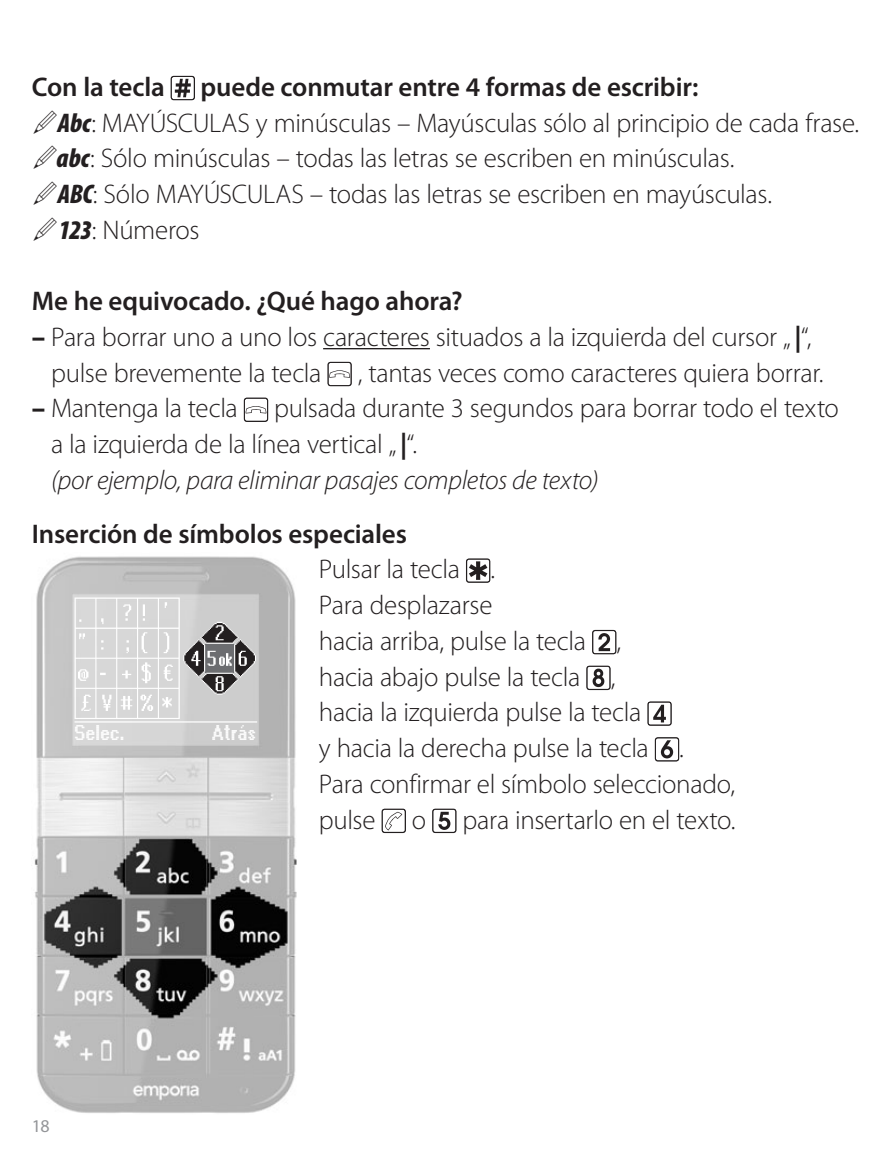
<style>
.page{position:relative;width:893px;height:1149px;background:#fff}
.page>*{position:absolute;margin:0;border:0;box-sizing:border-box;transform-origin:0 0}
.t1{font:300 27px/35.8px "Myriad Pro";letter-spacing:-.015em;color:#231f20}
.t2{font:600 27px "Myriad Pro";letter-spacing:-.005em;color:#231f20}
.t3{font:18px "Myriad Pro";color:#939598}
.t4{font:15.08px "Call Three";letter-spacing:.035em;color:#fff;scale:.9 1}
.s1{font-weight:600}
.s2{font-weight:900;font-style:italic;font-stretch:condensed}
.s3{font-weight:900}
.s4{font-style:italic}
</style>
<div class="page">
<img style="left:34px;top:556px;width:263px;height:557px">
<svg style="left:75px;top:597px;width:182px;height:125px"></svg>
<hr style="left:323px;top:348px;width:107px;height:1px;background:#231f20">
<svg style="left:171px;top:76px;width:20px;height:24px"></svg>
<div style="left:171px;top:76px;width:24px;height:24px;border:1px solid #231f20;border-radius:3px"></div>
<svg style="left:329px;top:370px;width:21px;height:8px"></svg>
<div style="left:327px;top:362px;width:25px;height:24px;border:1px solid #231f20;border-radius:3px"></div>
<svg style="left:246px;top:406px;width:20px;height:8px"></svg>
<div style="left:244px;top:397px;width:24px;height:25px;border:1px solid #231f20;border-radius:3px"></div>
<svg style="left:469px;top:561px;width:21px;height:21px"></svg>
<div style="left:466px;top:558px;width:24px;height:24px;border:1px solid #231f20;border-radius:3px"></div>
<svg style="left:594px;top:631px;width:20px;height:21px"></svg>
<div style="left:592px;top:629px;width:24px;height:25px;border:1px solid #231f20;border-radius:3px"></div>
<svg style="left:588px;top:667px;width:21px;height:20px"></svg>
<div style="left:586px;top:665px;width:25px;height:24px;border:1px solid #231f20;border-radius:3px"></div>
<svg style="left:649px;top:703px;width:17px;height:20px"></svg>
<div style="left:647px;top:701px;width:25px;height:24px;border:1px solid #231f20;border-radius:3px"></div>
<svg style="left:660px;top:740px;width:14px;height:19px"></svg>
<div style="left:655px;top:737px;width:24px;height:24px;border:1px solid #231f20;border-radius:3px"></div>
<svg style="left:382px;top:811px;width:21px;height:21px"></svg>
<div style="left:382px;top:808px;width:24px;height:24px;border:1px solid #231f20;border-radius:3px"></div>
<svg style="left:434px;top:810px;width:21px;height:20px"></svg>
<div style="left:432px;top:808px;width:25px;height:24px;border:1px solid #231f20;border-radius:3px"></div>
<p class="t1" style="left:57px;top:69px;width:804px;text-indent:144px"><span class="s1">puede conmutar entre 4 formas de escribir:<br></span><span class="s2">Abc</span>: MAYÚSCULAS y minúsculas – Mayúsculas sólo al principio de cada frase. <span class="s2">abc</span>: Sólo minúsculas – todas las letras se escriben en minúsculas.<br><span class="s2">ABC</span>: Sólo MAYÚSCULAS – todas las letras se escriben en mayúsculas.<br><span class="s2">123</span>: Números</p>
<p class="t2" style="left:32px;top:72px;width:135px">Con la tecla</p>
<p class="t2" style="left:32px;top:286px;width:432px">Me he equivocado. ¿Qué hago ahora?</p>
<p class="t1" style="left:51px;top:319px;width:762px;text-indent:-19px"><span class="s3">–</span> Para borrar uno a uno los caracteres situados a la izquierda del cursor „<span class="s2">|</span>“, pulse brevemente la tecla</p>
<p class="t1" style="left:358px;top:355px;width:467px">, tantas veces como caracteres quiera borrar.</p>
<p class="t1" style="left:51px;top:391px;width:789px;text-indent:223px">pulsada durante 3 segundos para borrar todo el texto a la izquierda de la línea vertical „<span class="s2">|</span>“.<br><span class="s4">(por ejemplo, para eliminar pasajes completos de texto)</span></p>
<p class="t2" style="left:32px;top:518px;width:377px">Inserción de símbolos especiales</p>
<p class="t1" style="left:319px;top:551px;width:418px">Pulsar la tecla .<br>Para desplazarse<br>hacia arriba, pulse la tecla ,<br>hacia abajo pulse la tecla ,<br>hacia la izquierda pulse la tecla<br>y hacia la derecha pulse la tecla .<br>Para confirmar el símbolo seleccionado, pulse</p>
<p class="t1" style="left:32px;top:391px;width:207px"><span class="s3">–</span> Mantenga la tecla</p>
<p class="t4" style="left:75px;top:724px;width:57px">Selec.</p>
<p class="t4" style="left:212px;top:724px;width:50px">Atrás</p>
<p class="t1" style="left:412px;top:801px;width:16px">o</p>
<p class="t1" style="left:462px;top:801px;width:275px">para insertarlo en el texto.</p>
<p class="t3" style="left:32px;top:1114px;width:19px">18</p>
</div>
